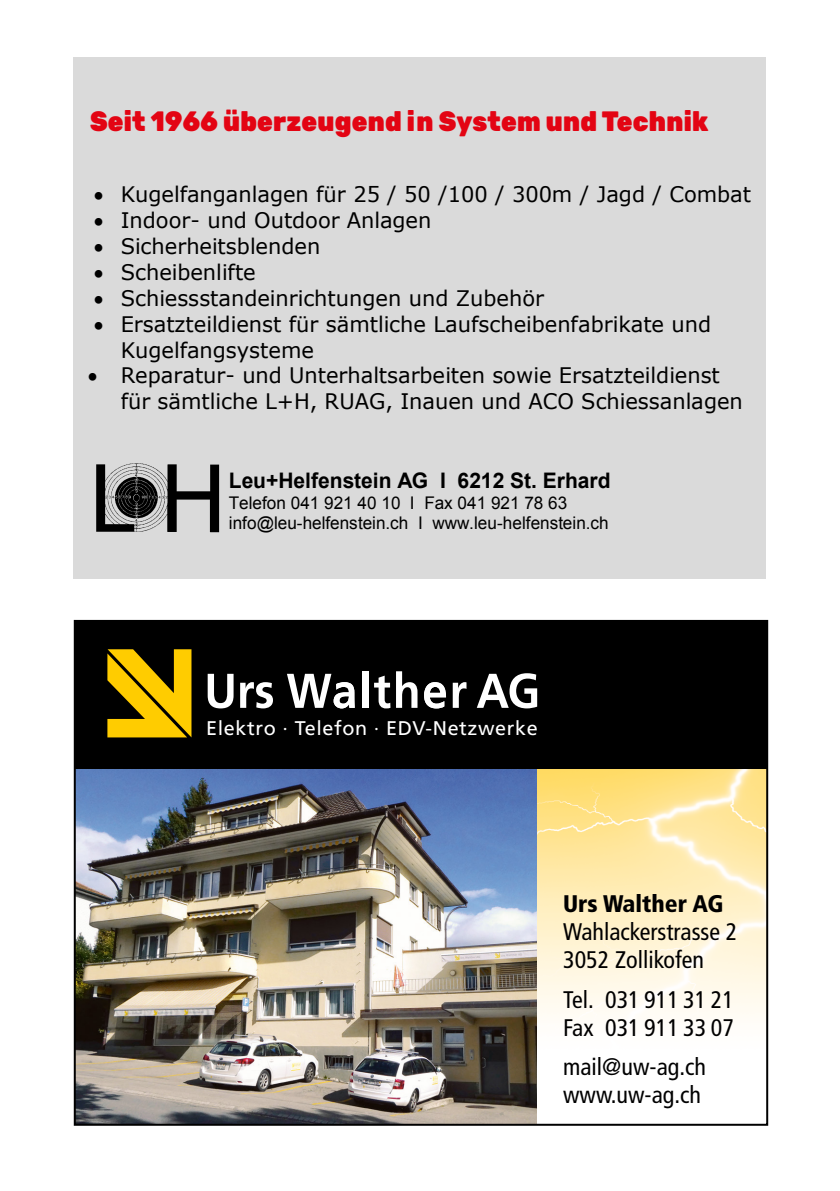
<style>
.page{position:relative;width:840px;height:1191px;background:#fff}
.page>*{position:absolute;margin:0;border:0;box-sizing:border-box;transform-origin:0 0}
.Grundschrift_bold{font:900 28px "Rubik";letter-spacing:.01em;color:#e30413;scale:.9 1}
.t1{font:condensed 24px/28px "Frutiger";color:#000}
.t2{font:21.4px/26px "Verdana";color:#000}
.t3{font:700 21.4px "Arial";color:#000}
.t4{font:19.8px "Frutiger";letter-spacing:.03em;color:#fff}
.t5{font:17.4px/20px "Arial";letter-spacing:.005em;color:#000}
.s1{font-weight:900}
</style>
<div class="page">
<img style="left:77px;top:623px;width:687px;height:499px">
<div style="left:74px;top:620px;width:693px;height:505px;border:2px solid #000"></div>
<div style="left:74px;top:57px;width:691px;height:521px;background:#dadada"></div>
<img style="left:96px;top:463px;width:124px;height:70px">
<p class="Grundschrift_bold" style="left:90px;top:105px;width:688px">Seit 1966 überzeugend in System und Technik</p>
<p class="t2" style="left:94px;top:181px;width:658px">• Kugelfanganlagen für 25 / 50 /100 / 300m / Jagd / Combat</p>
<p class="t2" style="left:94px;top:207px;width:339px">• Indoor- und Outdoor Anlagen</p>
<p class="t2" style="left:94px;top:233px;width:228px">• Sicherheitsblenden</p>
<p class="t2" style="left:94px;top:259px;width:163px">• Scheibenlifte</p>
<p class="t2" style="left:94px;top:285px;width:451px">• Schiessstandeinrichtungen und Zubehör</p>
<p class="t2" style="left:121px;top:310px;width:591px;text-indent:-27px">• Ersatzteildienst für sämtliche Laufscheibenfabrikate und<br>Kugelfangsysteme</p>
<p class="t2" style="left:121px;top:362px;width:623px;text-indent:-33px">• Reparatur- und Unterhaltsarbeiten sowie Ersatzteildienst für sämtliche L+H, RUAG, Inauen und ACO Schiessanlagen</p>
<p class="t3" style="left:229px;top:466px;width:383px">Leu+Helfenstein AG I 6212 St. Erhard</p>
<p class="t5" style="left:229px;top:493px;width:381px">Telefon 041 921 40 10 I Fax 041 921 78 63 info@leu-helfenstein.ch I www.leu-helfenstein.ch</p>
<p class="t4" style="left:206px;top:716px;width:333px">Elektro · Telefon · EDV-Netzwerke</p>
<p class="t1" style="left:563px;top:890px;width:176px"><span class="s1">Urs Walther AG<br></span>Wahlackerstrasse 2<br>3052 Zollikofen</p>
<p class="t1" style="left:563px;top:985px;width:172px">Tel. 031 911 31 21<br>Fax 031 911 33 07</p>
<p class="t1" style="left:563px;top:1052px;width:144px">mail@uw-ag.ch www.uw-ag.ch</p>
</div>
